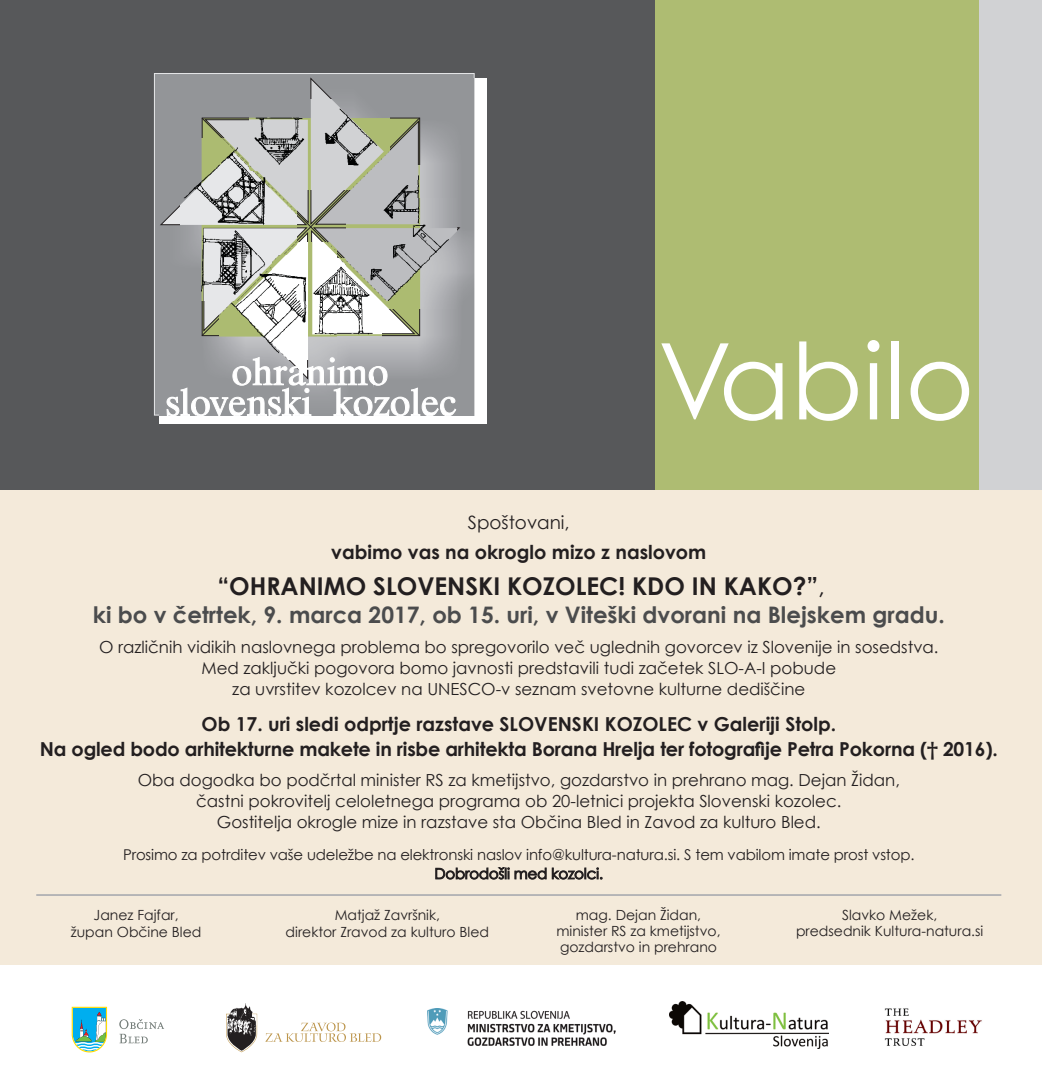
<style>
.page{position:relative;width:1042px;height:1092px;background:#fff}
.page>*{position:absolute;margin:0;border:0;box-sizing:border-box;transform-origin:0 0}
.t1{font:105.88px "Century Gothic";color:#fff}
.t2{font:700 24.5px "Century Gothic";color:#231f20}
.t3{font:700 22.75px "Century Gothic";color:#4b4c4d}
.t4{font:700 19.25px "Century Gothic";letter-spacing:-.005em;color:#231f20}
.t5{font:18.38px "Century Gothic";color:#231f20}
.t6{font:16.62px "Century Gothic";color:#231f20}
.t7{font:14.88px "Century Gothic";letter-spacing:-.01em;color:#231f20}
.t8{font:14px/16.8px "Century Gothic";color:#231f20;text-align:center}
.s1{font-weight:400}
</style>
<div class="page">
<div style="left:0;top:0;width:657px;height:964px;background:#57585a"></div>
<div style="left:656px;top:0;width:386px;height:964px;background:#d1d2d4"></div>
<div style="left:656px;top:0;width:323px;height:490px;background:#aebc72"></div>
<img style="left:159px;top:78px;width:327px;height:345px">
<svg style="left:161px;top:79px;width:298px;height:337px;background:#b0b2ae"></svg>
<div style="left:0;top:490px;width:1042px;height:474px;background:#f4eada"></div>
<hr style="left:36px;top:894px;width:965px;height:1px;background:#aeafb3">
<svg style="left:435px;top:867px;width:168px;height:12px"></svg>
<img style="left:670px;top:1001px;width:158px;height:46px">
<img style="left:884px;top:1008px;width:98px;height:38px">
<img style="left:427px;top:1008px;width:188px;height:38px">
<svg style="left:72px;top:1006px;width:35px;height:46px"></svg>
<svg style="left:119px;top:1019px;width:45px;height:24px"></svg>
<svg style="left:266px;top:1022px;width:115px;height:19px"></svg>
<svg style="left:226px;top:1003px;width:31px;height:49px"></svg>
<p class="t1" style="left:658px;top:307px;width:318px">Vabilo</p>
<p class="t5" style="left:468px;top:509px;width:103px">Spoštovani,</p>
<p class="t4" style="left:331px;top:537px;width:376px">vabimo vas na okroglo mizo z naslovom</p>
<p class="t2" style="left:217px;top:567px;width:609px">“OHRANIMO SLOVENSKI KOZOLEC! KDO IN KAKO?”<span class="s1">,</span></p>
<p class="t3" style="left:93px;top:597px;width:853px">ki bo v četrtek, 9. marca 2017, ob 15. uri, v Viteški dvorani na Blejskem gradu.</p>
<p class="t6" style="left:99px;top:635px;width:841px">O različnih vidikih naslovnega problema bo spregovorilo več uglednih govorcev iz Slovenije in sosedstva.</p>
<p class="t6" style="left:201px;top:656px;width:636px">Med zaključki pogovora bomo javnosti predstavili tudi začetek SLO-A-I pobude</p>
<p class="t6" style="left:232px;top:677px;width:574px">za uvrstitev kozolcev na UNESCO-v seznam svetovne kulturne dediščine</p>
<p class="t4" style="left:201px;top:709px;width:636px">Ob 17. uri sledi odprtje razstave SLOVENSKI KOZOLEC v Galeriji Stolp.</p>
<p class="t4" style="left:40px;top:734px;width:959px">Na ogled bodo arhitekturne makete in risbe arhitekta Borana Hrelja ter fotografije Petra Pokorna († 2016).</p>
<p class="t6" style="left:138px;top:768px;width:764px">Oba dogodka bo podčrtal minister RS za kmetijstvo, gozdarstvo in prehrano mag. Dejan Židan,</p>
<p class="t6" style="left:196px;top:789px;width:647px">častni pokrovitelj celoletnega programa ob 20-letnici projekta Slovenski kozolec.</p>
<p class="t6" style="left:217px;top:810px;width:605px">Gostitelja okrogle mize in razstave sta Občina Bled in Zavod za kulturo Bled.</p>
<p class="t7" style="left:123px;top:844px;width:793px">Prosimo za potrditev vaše udeležbe na elektronski naslov info@kultura-natura.si. S tem vabilom imate prost vstop.</p>
<p class="t8" style="left:71px;top:906px;width:132px">Janez Fajfar, župan Občine Bled</p>
<p class="t8" style="left:286px;top:906px;width:205px">Matjaž Završnik,<br>direktor Zravod za kulturo Bled</p>
<p class="t8" style="left:556px;top:906px;width:166px;line-height:15.8px">mag. Dejan Židan, minister RS za kmetijstvo,</p>
<p class="t8" style="left:560px;top:937px;width:158px">gozdarstvo in prehrano</p>
<p class="t8" style="left:796px;top:906px;width:189px;line-height:15.8px">Slavko Mežek,<br>predsednik Kultura-natura.si</p>
</div>
